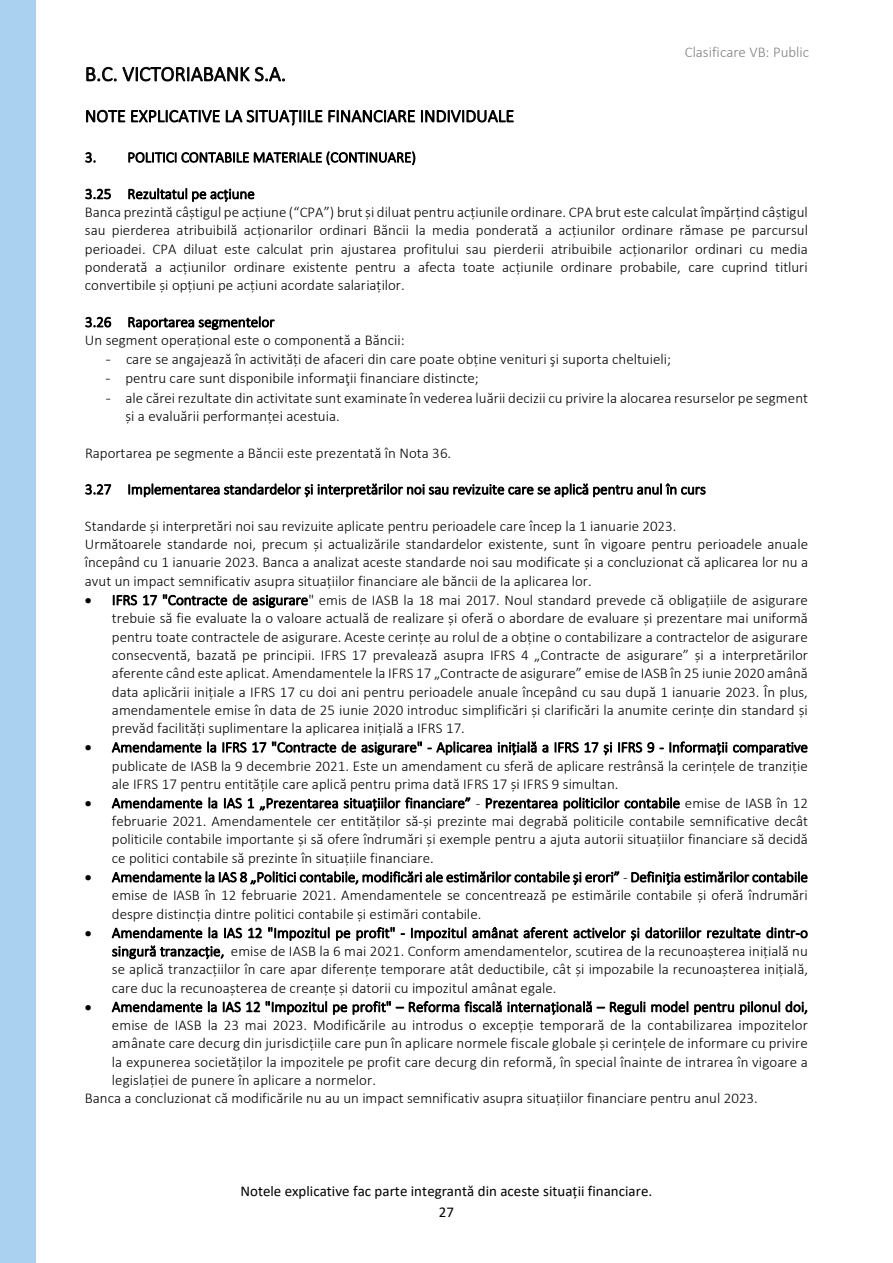
<style>
.page{position:relative;width:893px;height:1263px;background:#fff}
.page>*{position:absolute;margin:0;border:0;box-sizing:border-box;transform-origin:0 0}
.t1{font:300 21px "Calibri";color:#000}
.t2{font:300 18px "Calibri";color:#000}
.t3{font:300 15px/18.3px "Calibri";color:#000;text-align:justify}
.t4{font:15px/21px "Calibri";color:#000;text-align:center}
.t5{font:300 15px "Calibri";color:#808080}
.s1{font-family:"Sylfaen";font-weight:400}
</style>
<div class="page">
<div style="left:0;top:0;width:35px;height:1263px;background:#aad1ef"></div>
<h1 class="t1" style="left:85px;top:61px;width:203px">B.C. VICTORIABANK S.A.</h1>
<p class="t2" style="left:85px;top:105px;width:431px">NOTE EXPLICATIVE LA SITUAȚIILE FINANCIARE INDIVIDUALE</p>
<p class="t5" style="left:685px;top:43px;width:126px">Clasificare VB: Public</p>
<p class="t3" style="left:85px;top:148px;width:332px">3. POLITICI CONTABILE MATERIALE (CONTINUARE)</p>
<p class="t3" style="left:85px;top:184px;width:725px;text-align:left">3.25 Rezultatul pe acțiune<br>Banca prezintă câștigul pe acțiune (“CPA”) brut și diluat pentru acțiunile ordinare. CPA brut este calculat împărțind câștigul sau pierderea atribuibilă acționarilor ordinari Băncii la media ponderată a acțiunilor ordinare rămase pe parcursul perioadei. CPA diluat este calculat prin ajustarea profitului sau pierderii atribuibile acționarilor ordinari cu media ponderată a acțiunilor ordinare existente pentru a afecta toate acțiunile ordinare probabile, care cuprind titluri convertibile și opțiuni pe acțiuni acordate salariaților.</p>
<p class="t3" style="left:85px;top:313px;width:321px">3.26 Raportarea segmentelor<br>Un segment operațional este o componentă a Băncii:</p>
<p class="t3" style="left:105px;top:350px;width:567px"><span class="s1">-</span> care se angajează în activități de afaceri din care poate obține venituri şi suporta cheltuieli;</p>
<p class="t3" style="left:105px;top:369px;width:375px"><span class="s1">-</span> pentru care sunt disponibile informaţii financiare distincte;</p>
<p class="t3" style="left:126px;top:388px;width:684px;text-indent:-20px"><span class="s1">-</span> ale cărei rezultate din activitate sunt examinate în vederea luării decizii cu privire la alocarea resurselor pe segment și a evaluării performanței acestuia.</p>
<p class="t3" style="left:85px;top:443px;width:368px">Raportarea pe segmente a Băncii este prezentată în Nota 36.</p>
<p class="t3" style="left:85px;top:480px;width:622px">3.27 Implementarea standardelor și interpretărilor noi sau revizuite care se aplică pentru anul în curs</p>
<p class="t3" style="left:85px;top:517px;width:725px;text-align:left">Standarde și interpretări noi sau revizuite aplicate pentru perioadele care încep la 1 ianuarie 2023.<br>Următoarele standarde noi, precum și actualizările standardelor existente, sunt în vigoare pentru perioadele anuale începând cu 1 ianuarie 2023. Banca a analizat aceste standarde noi sau modificate și a concluzionat că aplicarea lor nu a avut un impact semnificativ asupra situațiilor financiare ale băncii de la aplicarea lor.</p>
<p class="t3" style="left:112px;top:591px;width:698px;text-indent:-27px">• IFRS 17 "Contracte de asigurare" emis de IASB la 18 mai 2017. Noul standard prevede că obligațiile de asigurare trebuie să fie evaluate la o valoare actuală de realizare și oferă o abordare de evaluare și prezentare mai uniformă pentru toate contractele de asigurare. Aceste cerințe au rolul de a obține o contabilizare a contractelor de asigurare consecventă, bazată pe principii. IFRS 17 prevalează asupra IFRS 4 „Contracte de asigurare” și a interpretărilor aferente când este aplicat. Amendamentele la IFRS 17 „Contracte de asigurare” emise de IASB în 25 iunie 2020 amână data aplicării inițiale a IFRS 17 cu doi ani pentru perioadele anuale începând cu sau după 1 ianuarie 2023. În plus, amendamentele emise în data de 25 iunie 2020 introduc simplificări și clarificări la anumite cerințe din standard și prevăd facilități suplimentare la aplicarea inițială a IFRS 17.</p>
<p class="t3" style="left:112px;top:738px;width:697px;text-indent:-27px">• Amendamente la IFRS 17 "Contracte de asigurare" - Aplicarea inițială a IFRS 17 și IFRS 9 - Informații comparative publicate de IASB la 9 decembrie 2021. Este un amendament cu sferă de aplicare restrânsă la cerințele de tranziție ale IFRS 17 pentru entitățile care aplică pentru prima dată IFRS 17 și IFRS 9 simultan.</p>
<p class="t3" style="left:112px;top:794px;width:697px;text-indent:-27px">• Amendamente la IAS 1 „Prezentarea situațiilor financiare” - Prezentarea politicilor contabile emise de IASB în 12 februarie 2021. Amendamentele cer entităților să-și prezinte mai degrabă politicile contabile semnificative decât politicile contabile importante și să ofere îndrumări și exemple pentru a ajuta autorii situațiilor financiare să decidă ce politici contabile să prezinte în situațiile financiare.</p>
<p class="t3" style="left:112px;top:868px;width:697px;text-indent:-27px">• Amendamente la IAS 8 „Politici contabile, modificări ale estimărilor contabile și erori” - Definiția estimărilor contabile emise de IASB în 12 februarie 2021. Amendamentele se concentrează pe estimările contabile și oferă îndrumări despre distincția dintre politici contabile și estimări contabile.</p>
<p class="t3" style="left:112px;top:923px;width:697px;text-indent:-27px">• Amendamente la IAS 12 "Impozitul pe profit" - Impozitul amânat aferent activelor și datoriilor rezultate dintr-o singură tranzacție, emise de IASB la 6 mai 2021. Conform amendamentelor, scutirea de la recunoașterea inițială nu se aplică tranzacțiilor în care apar diferențe temporare atât deductibile, cât și impozabile la recunoașterea inițială, care duc la recunoașterea de creanțe și datorii cu impozitul amânat egale.</p>
<p class="t3" style="left:85px;top:997px;width:724px">• Amendamente la IAS 12 "Impozitul pe profit" – Reforma fiscală internațională – Reguli model pentru pilonul doi,</p>
<p class="t3" style="left:112px;top:1016px;width:697px">emise de IASB la 23 mai 2023. Modificările au introdus o excepție temporară de la contabilizarea impozitelor</p>
<p class="t3" style="left:112px;top:1034px;width:697px">amânate care decurg din jurisdicțiile care pun în aplicare normele fiscale globale și cerințele de informare cu privire</p>
<p class="t3" style="left:112px;top:1052px;width:697px">la expunerea societăților la impozitele pe profit care decurg din reformă, în special înainte de intrarea în vigoare a</p>
<p class="t3" style="left:112px;top:1071px;width:266px">legislației de punere în aplicare a normelor.</p>
<p class="t3" style="left:85px;top:1089px;width:674px">Banca a concluzionat că modificările nu au un impact semnificativ asupra situațiilor financiare pentru anul 2023.</p>
<p class="t4" style="left:240px;top:1180px;width:413px">Notele explicative fac parte integrantă din aceste situații financiare.<br>27</p>
</div>
